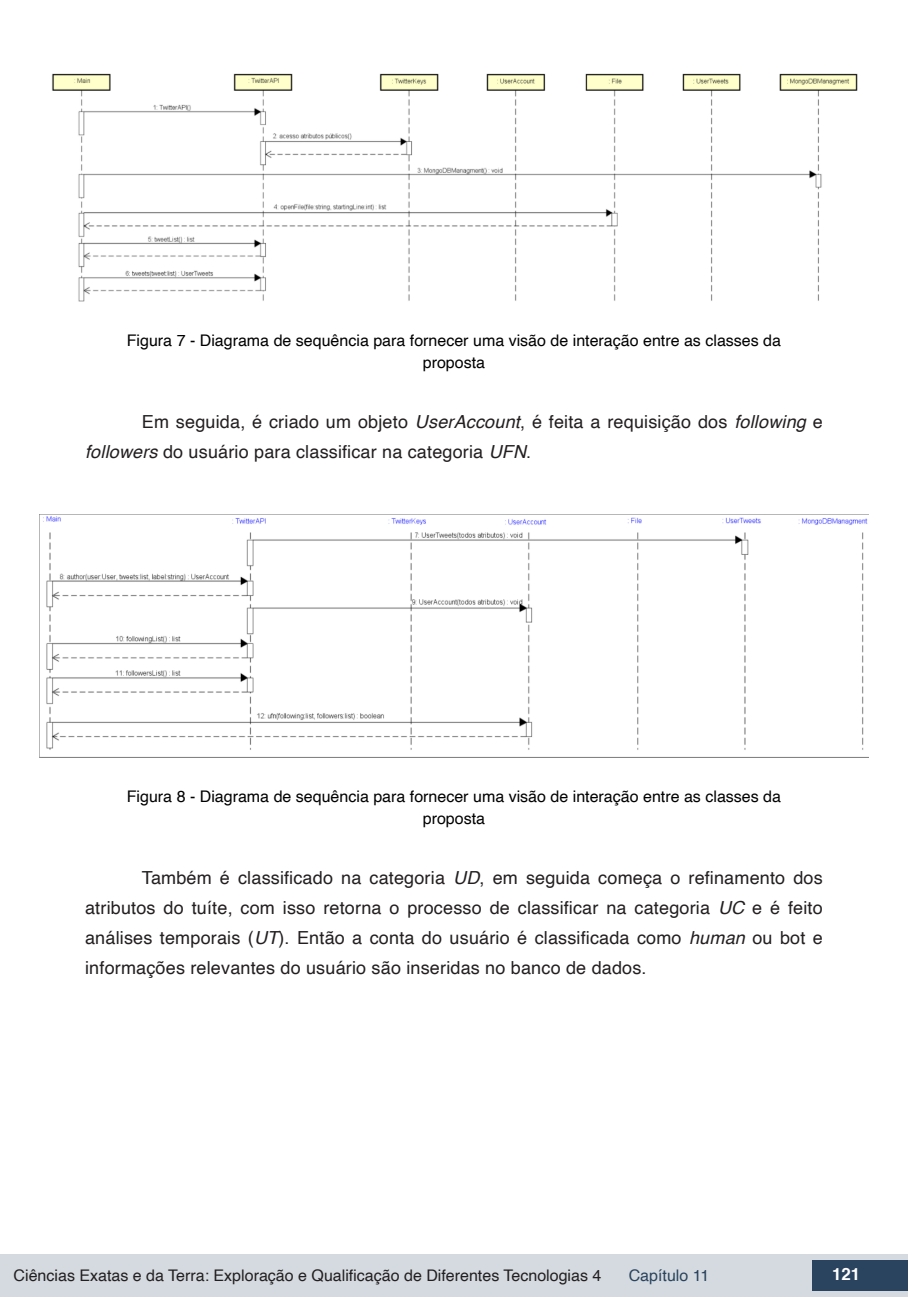
<style>
.page{position:relative;width:908px;height:1304px;background:#fff}
.page>*{position:absolute;margin:0;border:0;box-sizing:border-box;transform-origin:0 0}
.txt{font:18px/30px "Helvetica";letter-spacing:.01em;color:#231f20}
.t1{font:700 16.8px "Helvetica";color:#fff}
.info_tab_graf_imag{font:16px/22px "Helvetica";color:#000;text-align:center}
.t2{font:16px "Helvetica";color:#231f20}
.t3{font:16px "Helvetica";color:#2a435e}
.s1{font-style:italic}
</style>
<div class="page">
<div style="left:0;top:1254px;width:906px;height:43px;background:#d4dadf"></div>
<div style="left:812px;top:1261px;width:95px;height:30px;background:#2a435e"></div>
<img style="left:52px;top:74px;width:805px;height:228px">
<img style="left:39px;top:515px;width:829px;height:242px">
<p class="info_tab_graf_imag" style="left:127px;top:330px;width:655px">Figura 7 - Diagrama de sequência para fornecer uma visão de interação entre as classes da proposta</p>
<p class="txt" style="left:85px;top:407px;width:739px;text-indent:57px">Em seguida, é criado um objeto <span class="s1">UserAccount</span>, é feita a requisição dos <span class="s1">following</span> e <span class="s1">followers</span> do usuário para classificar na categoria <span class="s1">UFN</span>.</p>
<p class="info_tab_graf_imag" style="left:127px;top:786px;width:655px">Figura 8 - Diagrama de sequência para fornecer uma visão de interação entre as classes da proposta</p>
<p class="txt" style="left:85px;top:863px;width:738px;text-align:justify;text-indent:57px">Também é classificado na categoria <span class="s1">UD</span>, em seguida começa o refinamento dos atributos do tuíte, com isso retorna o processo de classificar na categoria <span class="s1">UC</span> e é feito análises temporais (<span class="s1">UT</span>). Então a conta do usuário é classificada como <span class="s1">human</span> ou bot e informações relevantes do usuário são inseridas no banco de dados.</p>
<p class="t2" style="left:14px;top:1263px;width:589px">Ciências Exatas e da Terra: Exploração e Qualificação de Diferentes Tecnologias 4</p>
<p class="t3" style="left:628px;top:1263px;width:82px">Capítulo 11</p>
<p class="t1" style="left:831px;top:1261px;width:30px">121</p>
</div>
